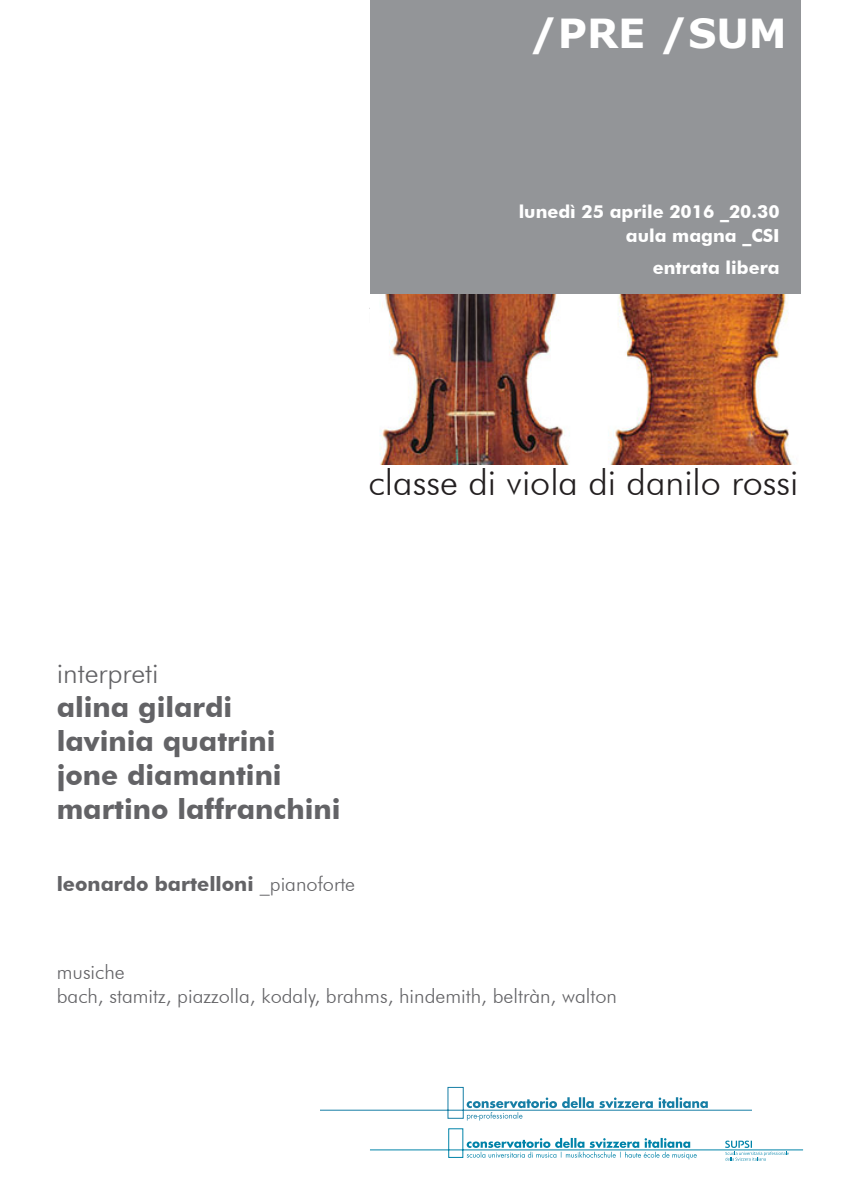
<style>
.page{position:relative;width:842px;height:1191px;background:#fff}
.page>*{position:absolute;margin:0;border:0;box-sizing:border-box;transform-origin:0 0}
.t1{font:700 40px "Verdana";color:#fff}
.t2{font:300 36px "Futura BT";color:#231f20}
.t3{font:700 28px "Futura BT";color:#636366}
.t4{font:300 28px "Futura BT";color:#636366}
.t5{font:300 20px "Futura BT";color:#636366}
.t6{font:700 20px "Futura BT";color:#636366}
.t7{font:700 18px "Futura BT";color:#fff}
.s1{font-weight:300}
</style>
<div class="page">
<div style="left:370px;top:0;width:431px;height:295px;background:#939598"></div>
<img style="left:370px;top:294px;width:431px;height:170px">
<svg style="left:370px;top:1128px;width:433px;height:32px"></svg>
<svg style="left:321px;top:1087px;width:431px;height:33px"></svg>
<p class="t1" style="left:530px;top:5px;width:258px">/PRE /SUM</p>
<p class="t7" style="left:519px;top:200px;width:262px">lunedì 25 aprile 2016 _20.30</p>
<p class="t7" style="left:626px;top:224px;width:155px">aula magna _CSI</p>
<p class="t7" style="left:653px;top:256px;width:128px">entrata libera</p>
<p class="t2" style="left:369px;top:460px;width:431px">classe di viola di danilo rossi</p>
<p class="t4" style="left:57px;top:655px;width:103px">interpreti</p>
<p class="t3" style="left:57px;top:689px;width:177px">alina gilardi</p>
<p class="t3" style="left:57px;top:723px;width:220px">lavinia quatrini</p>
<p class="t3" style="left:57px;top:757px;width:226px">jone diamantini</p>
<p class="t3" style="left:57px;top:791px;width:285px">martino laffranchini</p>
<p class="t6" style="left:57px;top:872px;width:300px">leonardo bartelloni <span class="s1">_pianoforte</span></p>
<p class="t5" style="left:57px;top:959px;width:70px">musiche</p>
<p class="t5" style="left:57px;top:983px;width:562px">bach, stamitz, piazzolla, kodaly, brahms, hindemith, beltràn, walton</p>
</div>
